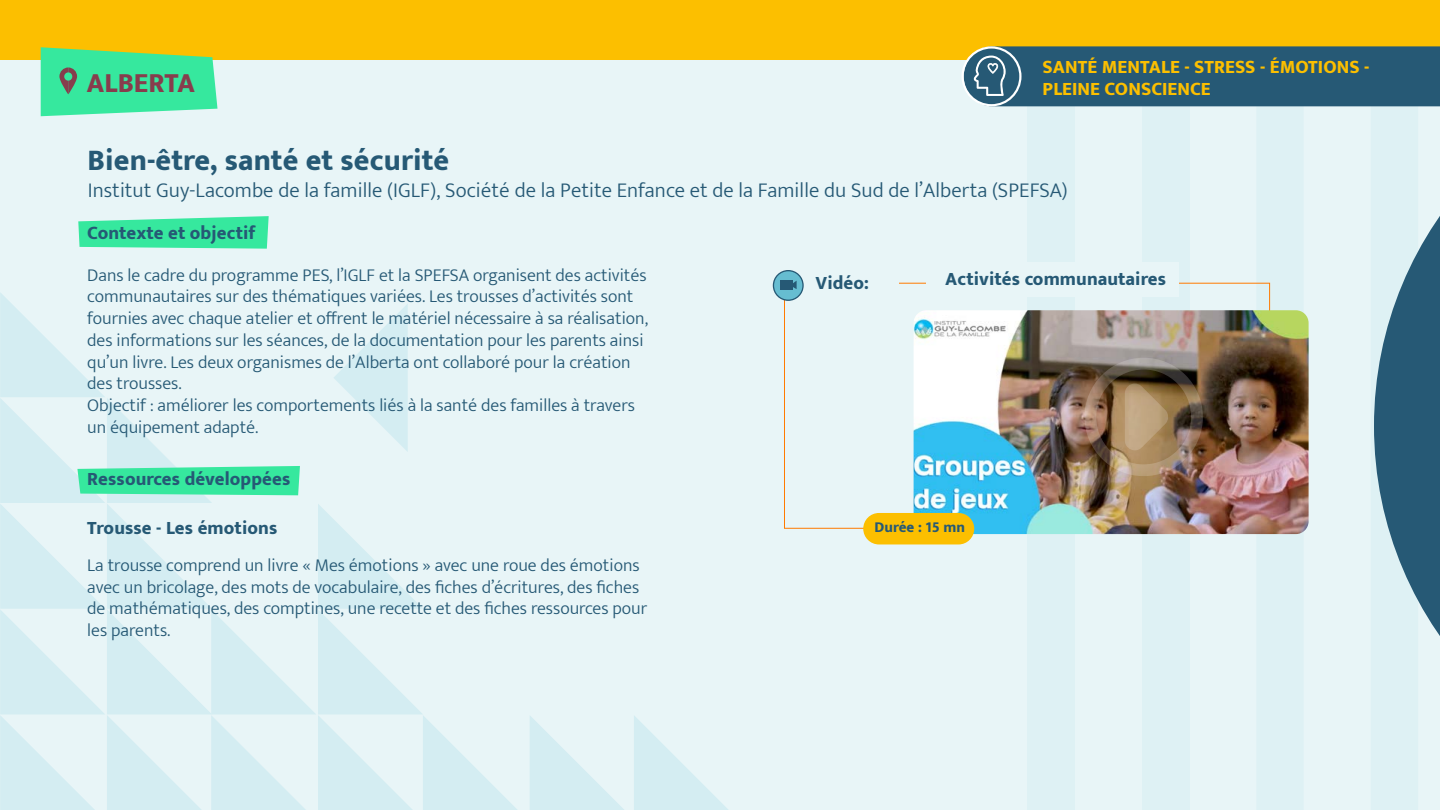
<style>
.page{position:relative;width:1440px;height:810px;background:#e8f5f7}
.page>*{position:absolute;margin:0;border:0;box-sizing:border-box;transform-origin:0 0}
.t1{font:800 30px "Mukta";letter-spacing:.005em;color:#265975}
.t2{font:800 27.75px "Mukta";color:#873d4d}
.t3{font:300 21px "Mukta";letter-spacing:.005em;color:#265975}
.t4{font:800 18.75px "Mukta";letter-spacing:.005em;color:#265975}
.t5{font:800 18.75px/22.5px "Mukta";letter-spacing:.005em;color:#fcbf00}
.t6{font:300 18px/21.8px "Mukta";color:#265975}
.t7{font:800 15px "Mukta";letter-spacing:.005em;color:#265975}
</style>
<div class="page">
<div style="left:0;top:0;width:1440px;height:60px;background:#fcbf00"></div>
<svg style="left:530px;top:716px;width:94px;height:94px"></svg>
<svg style="left:634px;top:716px;width:94px;height:94px"></svg>
<svg style="left:78px;top:216px;width:191px;height:33px;background:#4de9a9"></svg>
<svg style="left:41px;top:47px;width:176px;height:69px;background:#51e195"></svg>
<img style="left:914px;top:310px;width:47px;height:203px">
<div style="left:863px;top:513px;width:111px;height:31px;background:#fcbf00;border-radius:16px"></div>
<div style="left:773px;top:271px;width:30px;height:29px;background:#66bdd1;border-radius:50%"></div>
<div style="left:773px;top:270px;width:31px;height:31px;border:1px solid #265975;border-radius:50%"></div>
<div style="left:780px;top:280px;width:13px;height:10px;background:#265975"></div>
<svg style="left:793px;top:281px;width:4px;height:8px"></svg>
<img style="left:961px;top:46px;width:479px;height:590px">
<svg style="left:0;top:293px;width:517px;height:517px"></svg>
<div style="left:926px;top:262px;width:253px;height:35px;background:#e8f5f7"></div>
<h2 class="t2" style="left:87px;top:66px;width:110px">ALBERTA</h2>
<h1 class="t1" style="left:88px;top:142px;width:363px">Bien-être, santé et sécurité</h1>
<p class="t5" style="left:1042px;top:55px;width:329px">SANTÉ MENTALE - STRESS - ÉMOTIONS -<br>PLEINE CONSCIENCE</p>
<p class="t3" style="left:88px;top:177px;width:981px">Institut Guy-Lacombe de la famille (IGLF), Société de la Petite Enfance et de la Famille du Sud de l’Alberta (SPEFSA)</p>
<p class="t4" style="left:87px;top:222px;width:170px">Contexte et objectif</p>
<p class="t6" style="left:87px;top:264px;width:562px">Dans le cadre du programme PES, l’IGLF et la SPEFSA organisent des activités communautaires sur des thématiques variées. Les trousses d’activités sont fournies avec chaque atelier et offrent le matériel nécessaire à sa réalisation, des informations sur les séances, de la documentation pour les parents ainsi qu’un livre. Les deux organismes de l’Alberta ont collaboré pour la création des trousses.<br>Objectif : améliorer les comportements liés à la santé des familles à travers un équipement adapté.</p>
<p class="t4" style="left:87px;top:468px;width:205px">Ressources développées</p>
<p class="t4" style="left:87px;top:517px;width:192px">Trousse - Les émotions</p>
<p class="t6" style="left:87px;top:554px;width:562px">La trousse comprend un livre « Mes émotions » avec une roue des émotions avec un bricolage, des mots de vocabulaire, des fiches d’écritures, des fiches de mathématiques, des comptines, une recette et des fiches ressources pour les parents.</p>
<p class="t4" style="left:816px;top:271px;width:55px">Vidéo:</p>
<p class="t4" style="left:945px;top:267px;width:222px">Activités communautaires</p>
<p class="t7" style="left:874px;top:518px;width:92px">Durée : 15 mn</p>
</div>
